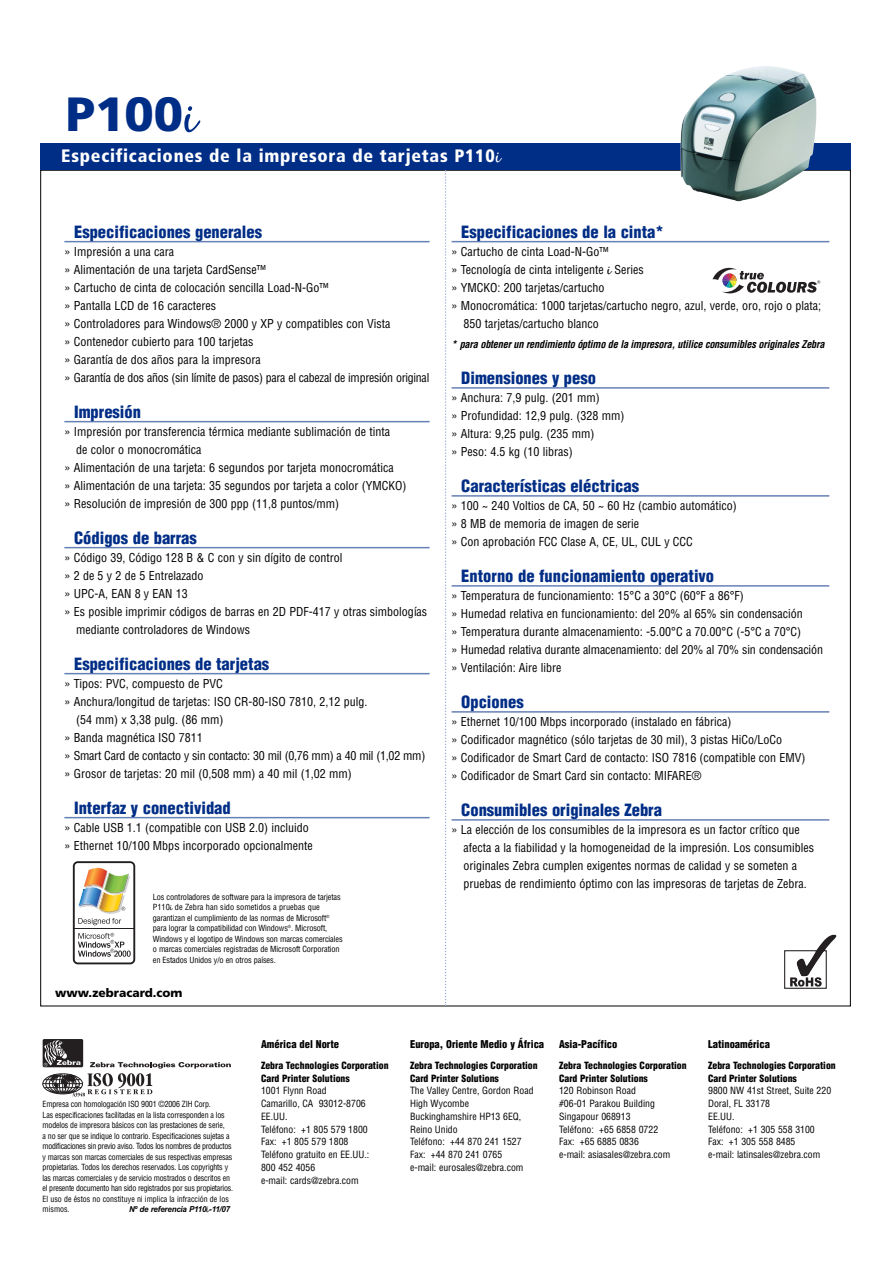
<style>
.page{position:relative;width:893px;height:1263px;background:#fff}
.page>*{position:absolute;margin:0;border:0;box-sizing:border-box;transform-origin:0 0}
.t1{font:900 48px "Frutiger";color:#002d86}
.t2{font:900 condensed 18px "Frutiger";letter-spacing:.04em;color:#fff}
.t3{font:900 condensed 16.5px "Helvetica";color:#002d86}
.t4{font:condensed 12px/18px "Helvetica";color:#000}
.t5{font:condensed 12px "Helvetica";letter-spacing:-.02em;color:#000}
.t6{font:900 12px "Frutiger";color:#000}
.t7{font:italic 700 condensed 10.5px "Helvetica";color:#000}
.t8{font:900 condensed 10.5px "Helvetica";color:#000}
.t9{font:condensed 9.75px/12.8px "Helvetica";color:#000}
.t10{font:900 condensed 9.75px/12.8px "Helvetica";color:#000}
.t11{font:condensed 8.25px/10.5px "Helvetica";letter-spacing:-.02em;color:#000;scale:.96 1}
.t12{font:condensed 8.25px/10.5px "Helvetica";letter-spacing:-.02em;color:#000}
.t13{font:italic 700 8.25px "Arial";letter-spacing:-.02em;color:#000;scale:.96 1}
.s1{font-family:"Black Jack";font-weight:400;font-size:51px}
.s2{font-family:"Black Jack";font-weight:400;font-stretch:normal;font-size:19.5px}
.s3{font-family:"Black Jack";font-stretch:normal;font-size:9.75px}
.s4{font-family:"Black Jack";font-stretch:normal;font-size:15px}
.s5{font-family:"Black Jack";font-weight:400;font-style:normal;font-size:11.25px}
</style>
<div class="page">
<svg style="left:445px;top:170px;width:1px;height:836px"></svg>
<div style="left:40px;top:143px;width:810px;height:27px;background:#002d86"></div>
<hr style="left:64px;top:241px;width:365px;height:1px;background:#6681b6">
<hr style="left:64px;top:421px;width:365px;height:1px;background:#6681b6">
<hr style="left:64px;top:547px;width:365px;height:1px;background:#6681b6">
<hr style="left:64px;top:673px;width:365px;height:1px;background:#6681b6">
<hr style="left:64px;top:817px;width:365px;height:1px;background:#6681b6">
<hr style="left:451px;top:241px;width:378px;height:1px;background:#6681b6">
<hr style="left:451px;top:387px;width:378px;height:2px;background:#6681b6">
<hr style="left:451px;top:495px;width:378px;height:2px;background:#6681b6">
<hr style="left:451px;top:585px;width:378px;height:2px;background:#6681b6">
<hr style="left:451px;top:711px;width:378px;height:2px;background:#6681b6">
<hr style="left:451px;top:819px;width:378px;height:2px;background:#6681b6">
<svg style="left:712px;top:268px;width:108px;height:25px"></svg>
<img style="left:680px;top:66px;width:136px;height:135px">
<svg style="left:784px;top:935px;width:52px;height:54px"></svg>
<div style="left:43px;top:1039px;width:40px;height:28px;background:#2a2627;border-radius:2px"></div>
<svg style="left:43px;top:1040px;width:188px;height:57px"></svg>
<svg style="left:70px;top:858px;width:68px;height:109px"></svg>
<img style="left:73px;top:861px;width:62px;height:103px">
<h1 class="t1" style="left:66px;top:95px;width:132px">P100<span class="s1">i</span></h1>
<h2 class="t2" style="left:61px;top:148px;width:441px">Especificaciones de la impresora de tarjetas P110<span class="s2">i</span></h2>
<h3 class="t3" style="left:74px;top:225px;width:189px">Especificaciones generales</h3>
<p class="t4" style="left:64px;top:243px;width:366px">» Impresión a una cara<br>» Alimentación de una tarjeta CardSense™<br>» Cartucho de cinta de colocación sencilla Load-N-Go™<br>» Pantalla LCD de 16 caracteres<br>» Controladores para Windows® 2000 y XP y compatibles con Vista<br>» Contenedor cubierto para 100 tarjetas<br>» Garantía de dos años para la impresora<br>» Garantía de dos años (sin límite de pasos) para el cabezal de impresión original</p>
<h3 class="t3" style="left:74px;top:405px;width:68px">Impresión</h3>
<p class="t4" style="left:64px;top:423px;width:327px">» Impresión por transferencia térmica mediante sublimación de tinta</p>
<p class="t4" style="left:76px;top:441px;width:127px">de color o monocromática</p>
<p class="t4" style="left:64px;top:459px;width:331px">» Alimentación de una tarjeta: 6 segundos por tarjeta monocromática</p>
<p class="t4" style="left:64px;top:477px;width:343px">» Alimentación de una tarjeta: 35 segundos por tarjeta a color (YMCKO)</p>
<p class="t4" style="left:64px;top:495px;width:276px">» Resolución de impresión de 300 ppp (11,8 puntos/mm)</p>
<h3 class="t3" style="left:74px;top:531px;width:124px">Códigos de barras</h3>
<p class="t4" style="left:64px;top:549px;width:279px">» Código 39, Código 128 B &amp; C con y sin dígito de control</p>
<p class="t4" style="left:64px;top:567px;width:141px">» 2 de 5 y 2 de 5 Entrelazado</p>
<p class="t4" style="left:64px;top:585px;width:125px">» UPC-A, EAN 8 y EAN 13</p>
<p class="t4" style="left:64px;top:603px;width:364px">» Es posible imprimir códigos de barras en 2D PDF-417 y otras simbologías</p>
<p class="t4" style="left:76px;top:621px;width:175px">mediante controladores de Windows</p>
<h3 class="t3" style="left:74px;top:657px;width:197px">Especificaciones de tarjetas</h3>
<p class="t4" style="left:64px;top:675px;width:160px">» Tipos: PVC, compuesto de PVC</p>
<p class="t4" style="left:64px;top:693px;width:304px">» Anchura/longitud de tarjetas: ISO CR-80-ISO 7810, 2,12 pulg.</p>
<p class="t4" style="left:76px;top:711px;width:149px">(54 mm) x 3,38 pulg. (86 mm)</p>
<p class="t4" style="left:64px;top:729px;width:140px">» Banda magnética ISO 7811</p>
<p class="t5" style="left:64px;top:751px;width:362px">» Smart Card de contacto y sin contacto: 30 mil (0,76 mm) a 40 mil (1,02 mm)</p>
<p class="t4" style="left:64px;top:765px;width:289px">» Grosor de tarjetas: 20 mil (0,508 mm) a 40 mil (1,02 mm)</p>
<h3 class="t3" style="left:74px;top:801px;width:158px">Interfaz y conectividad</h3>
<p class="t4" style="left:64px;top:819px;width:250px">» Cable USB 1.1 (compatible con USB 2.0) incluido » Ethernet 10/100 Mbps incorporado opcionalmente</p>
<p class="t12" style="left:153px;top:892px;width:191px">Los controladores de software para la impresora de tarjetas P110<span class="s3">i</span> de Zebra han sido sometidos a pruebas que garantizan el cumplimiento de las normas de Microsoft<sup>® </sup>para lograr la compatibilidad con Windows<sup>®</sup>. Microsoft, Windows y el logotipo de Windows son marcas comerciales o marcas comerciales registradas de Microsoft Corporation en Estados Unidos y/o en otros países.</p>
<p class="t6" style="left:55px;top:988px;width:129px">www.zebracard.com</p>
<h3 class="t3" style="left:461px;top:225px;width:204px">Especificaciones de la cinta*</h3>
<p class="t4" style="left:451px;top:243px;width:158px">» Cartucho de cinta Load-N-Go™</p>
<p class="t4" style="left:451px;top:261px;width:194px">» Tecnología de cinta inteligente <span class="s4">i</span> Series</p>
<p class="t4" style="left:451px;top:279px;width:154px">» YMCKO: 200 tarjetas/cartucho</p>
<p class="t4" style="left:451px;top:297px;width:371px">» Monocromática: 1000 tarjetas/cartucho negro, azul, verde, oro, rojo o plata;</p>
<p class="t4" style="left:463px;top:315px;width:137px">850 tarjetas/cartucho blanco</p>
<p class="t7" style="left:451px;top:340px;width:376px">* para obtenerun rendimiento óptimo de la impresora,utilice consumibles originales Zebra</p>
<h3 class="t3" style="left:461px;top:372px;width:136px">Dimensiones y peso</h3>
<p class="t4" style="left:451px;top:390px;width:174px">» Anchura: 7,9 pulg. (201 mm)<br>» Profundidad: 12,9 pulg. (328 mm) » Altura: 9,25 pulg. (235 mm)<br>» Peso: 4.5 kg (10 libras)</p>
<h3 class="t3" style="left:461px;top:480px;width:179px">Características eléctricas</h3>
<p class="t4" style="left:451px;top:498px;width:286px">» 100 ~ 240 Voltios de CA, 50 ~ 60 Hz (cambio automático) » 8 MB de memoria de imagen de serie<br>» Con aprobación FCC Clase A, CE, UL, CUL y CCC</p>
<h3 class="t3" style="left:461px;top:570px;width:254px">Entorno de funcionamiento operativo</h3>
<p class="t4" style="left:451px;top:588px;width:373px">» Temperatura de funcionamiento: 15°C a 30°C (60°F a 86°F)<br>» Humedad relativa en funcionamiento: del 20% al 65% sin condensación<br>» Temperatura durante almacenamiento: -5.00°C a 70.00°C (-5°C a 70°C)<br>» Humedad relativa durante almacenamiento: del 20% al 70% sin condensación » Ventilación: Aire libre</p>
<h3 class="t3" style="left:461px;top:696px;width:64px">Opciones</h3>
<p class="t4" style="left:451px;top:714px;width:355px">» Ethernet 10/100 Mbps incorporado (instalado en fábrica)<br>» Codificador magnético (sólo tarjetas de 30 mil), 3 pistas HiCo/LoCo<br>» Codificador de Smart Card de contacto: ISO 7816 (compatible con EMV) » Codificador de Smart Card sin contacto: MIFARE®</p>
<h3 class="t3" style="left:461px;top:804px;width:202px">Consumibles originales Zebra</h3>
<p class="t4" style="left:463px;top:822px;width:352px;text-indent:-12px">» La elección de los consumibles de la impresora es un factor crítico que afecta a la fiabilidad y la homogeneidad de la impresión. Los consumibles originales Zebra cumplen exigentes normas de calidad y se someten a pruebas de rendimiento óptimo con las impresoras de tarjetas de Zebra.</p>
<p class="t11" style="left:43px;top:1100px;width:200px">Empresa con homologación ISO 9001 ©2006 ZIH Corp.<br>Las especificaciones facilitadas en la lista corresponden a los modelos de impresora básicos con las prestaciones de serie,<br>a no ser que se indique lo contrario. Especificaciones sujetas a modificaciones sin previo aviso. Todos los nombres de productos y marcas son marcas comerciales de sus respectivas empresas propietarias. Todos los derechos reservados. Los copyrights y las marcas comerciales y de servicio mostrados o descritos en el presente documento han sido registrados por sus propietarios.<br>El uso de éstos no constituye ni implica la infracción de los mismos.</p>
<p class="t13" style="left:129px;top:1206px;width:107px">Nº de referencia P110<span class="s5">i</span>-11/07</p>
<p class="t8" style="left:261px;top:1041px;width:80px">América del Norte</p>
<p class="t10" style="left:261px;top:1060px;width:129px">Zebra Technologies Corporation<br>Card Printer Solutions</p>
<p class="t9" style="left:261px;top:1085px;width:110px">1001 Flynn Road<br>Camarillo, CA 93012-8706<br>EE.UU.<br>Teléfono: +1 805 579 1800<br>Fax: +1 805 579 1808<br>Teléfono gratuito en EE.UU.:<br>800 452 4056<br>e-mail: cards@zebra.com</p>
<p class="t8" style="left:410px;top:1041px;width:136px">Europa, Oriente Medio y África</p>
<p class="t10" style="left:410px;top:1060px;width:129px">Zebra Technologies Corporation<br>Card Printer Solutions</p>
<p class="t9" style="left:410px;top:1085px;width:125px">The Valley Centre, Gordon Road<br>High Wycombe<br>Buckinghamshire HP13 6EQ,<br>Reino Unido<br>Teléfono: +44 870 241 1527<br>Fax: +44 870 241 0765<br>e-mail: eurosales@zebra.com</p>
<p class="t8" style="left:559px;top:1041px;width:60px">Asia-Pacífico</p>
<p class="t10" style="left:559px;top:1060px;width:129px">Zebra Technologies Corporation<br>Card Printer Solutions</p>
<p class="t9" style="left:559px;top:1085px;width:113px">120 Robinson Road<br>#06-01 Parakou Building<br>Singapour 068913<br>Teléfono: +65 6858 0722<br>Fax: +65 6885 0836<br>e-mail: asiasales@zebra.com</p>
<p class="t8" style="left:708px;top:1041px;width:63px">Latinoamérica</p>
<p class="t10" style="left:708px;top:1060px;width:129px">Zebra Technologies Corporation<br>Card Printer Solutions</p>
<p class="t9" style="left:708px;top:1085px;width:125px">9800 NW 41st Street, Suite 220<br>Doral, FL 33178<br>EE.UU.<br>Teléfono: +1 305 558 3100<br>Fax: +1 305 558 8485<br>e-mail: latinsales@zebra.com</p>
</div>
